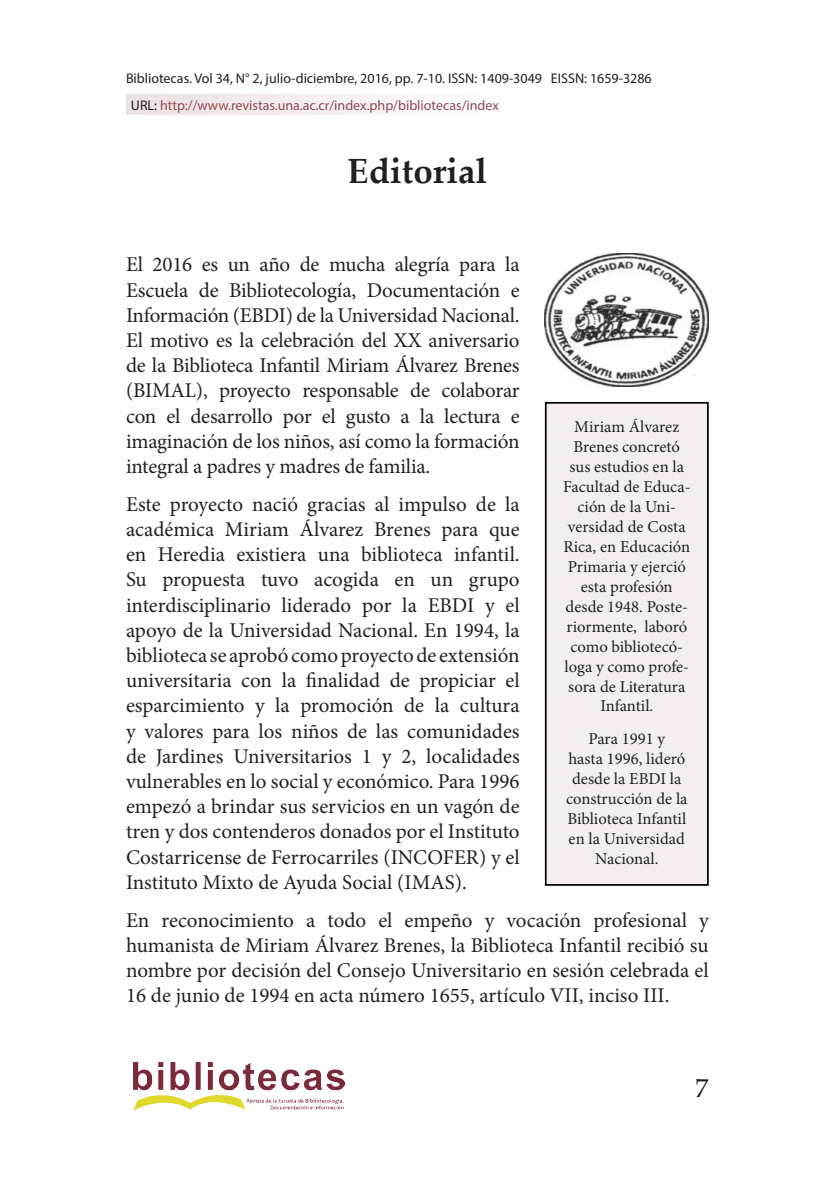
<style>
.page{position:relative;width:819px;height:1197px;background:#fff}
.page>*{position:absolute;margin:0;border:0;box-sizing:border-box;transform-origin:0 0}
.t1{font:700 35px "Palatino Linotype";color:#231f20}
.t2{font:26.25px "Palatino Linotype";color:#231f20}
.t3{font:21px/25.2px "Minion Pro";letter-spacing:-.005em;color:#231f20;text-align:justify}
.t4{font:16.62px/19.9px "Minion Pro";color:#231f20;text-align:center}
.t5{font:14px/26.9px "Myriad Pro";color:#231f20}
.s1{color:#904c51}
</style>
<div class="page">
<img style="left:133px;top:1062px;width:212px;height:49px">
<div style="left:126px;top:94px;width:386px;height:21px;background:linear-gradient(to right,#ece0e2,#fff)"></div>
<div style="left:546px;top:403px;width:162px;height:482px;background:#f4efee"></div>
<div style="left:545px;top:402px;width:164px;height:484px;border:2px solid #000001"></div>
<img style="left:545px;top:253px;width:164px;height:134px">
<p class="t5" style="left:131px;top:64px;width:522px;text-indent:-5px">Bibliotecas. Vol 34, N° 2, julio-diciembre, 2016, pp. 7-10. ISSN: 1409-3049 EISSN: 1659-3286<br>URL: <span class="s1">http://www.revistas.una.ac.cr/index.php/bibliotecas/index</span></p>
<h1 class="t1" style="left:347px;top:146px;width:141px">Editorial</h1>
<p class="t3" style="left:126px;top:252px;width:395px">El 2016 es un año de mucha alegría para la Escuela de Bibliotecología, Documentación e Información (EBDI) de la Universidad Nacional.<br>El motivo es la celebración del XX aniversario de la Biblioteca Infantil Miriam Álvarez Brenes (BIMAL), proyecto responsable de colaborar con el desarrollo por el gusto a la lectura e imaginación de los niños, así como la formación integral a padres y madres de familia.</p>
<p class="t3" style="left:126px;top:492px;width:395px">Este proyecto nació gracias al impulso de la académica Miriam Álvarez Brenes para que en Heredia existiera una biblioteca infantil.<br>Su propuesta tuvo acogida en un grupo interdisciplinario liderado por la EBDI y el apoyo de la Universidad Nacional. En 1994, la biblioteca se aprobó como proyecto de extensión universitaria con la finalidad de propiciar el esparcimiento y la promoción de la cultura y valores para los niños de las comunidades de Jardines Universitarios 1 y 2, localidades vulnerables en lo social y económico. Para 1996 empezó a brindar sus servicios en un vagón de tren y dos contenderos donados por el Instituto Costarricense de Ferrocarriles (INCOFER) y el Instituto Mixto de Ayuda Social (IMAS).</p>
<p class="t3" style="left:126px;top:907px;width:584px">En reconocimiento a todo el empeño y vocación profesional y humanista de Miriam Álvarez Brenes, la Biblioteca Infantil recibió su nombre por decisión del Consejo Universitario en sesión celebrada el 16 de junio de 1994 en acta número 1655, artículo VII, inciso III.</p>
<p class="t4" style="left:563px;top:417px;width:129px">Miriam Álvarez<br>Brenes concretó sus estudios en la<br>Facultad de Educa&shy;ción de la Uni&shy;versidad de Costa<br>Rica, en Educación<br>Primaria y ejerció esta profesión desde 1948. Poste&shy;riormente, laboró como bibliotecó&shy;loga y como profe&shy;sora de Literatura<br>Infantil.</p>
<p class="t4" style="left:566px;top:729px;width:123px">Para 1991 y<br>hasta 1996, lideró desde la EBDI la construcción de la<br>Biblioteca Infantil en la Universidad<br>Nacional.</p>
<p class="t2" style="left:696px;top:1069px;width:15px">7</p>
</div>
